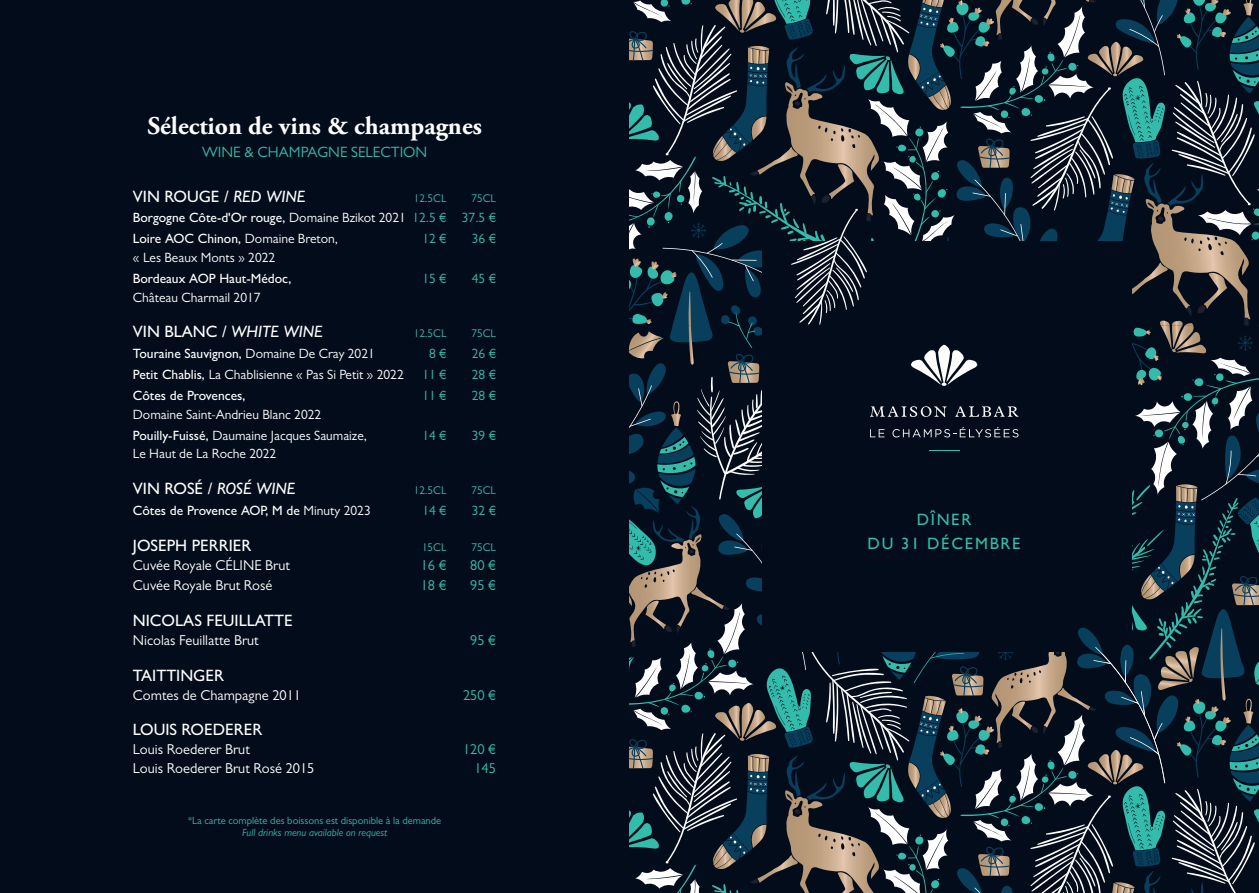
<style>
.page{position:relative;width:1259px;height:893px;background:#030c1a}
.page>*{position:absolute;margin:0;border:0;box-sizing:border-box;transform-origin:0 0}
.t1{font:700 25.5px "Adobe Garamond Pro";color:#fff}
.t2{font:500 16.5px "Gill Sans MT Pro";color:#fff}
.t3{font:500 16.5px/24px "Gill Sans MT Pro";letter-spacing:.1em;color:#33bdac;text-align:center}
.t4{font:15px "Gill Sans MT Pro";color:#33bdac}
.t5{font:14.4px "Gill Sans MT Pro";color:#fff}
.t6{font:14.4px "Gill Sans MT Pro";color:#33bdac}
.t7{font:500 13.5px "Gill Sans MT Pro";color:#fff}
.t8{font:13.5px "Gill Sans MT Pro";color:#fff}
.t9{font:13.5px "Gill Sans MT Pro";color:#33bdac}
.t10{font:11.25px "Gill Sans MT Pro";color:#33bdac}
.t11{font:10.5px/12.6px "Gill Sans MT Pro";color:#33bdac;text-align:center}
.s1{font-style:italic}
.s2{font-weight:400}
.s3{font-weight:400;color:#33bdac}
.s4{font-weight:500}
</style>
<div class="page">
<svg style="left:629px;top:0;width:630px;height:893px"></svg>
<div style="left:762px;top:242px;width:370px;height:410px;background:#030c1a"></div>
<svg style="left:1076px;top:627px;width:101px;height:156px"></svg>
<svg style="left:791px;top:209px;width:76px;height:116px"></svg>
<svg style="left:870px;top:429px;width:14px;height:8px"></svg>
<svg style="left:892px;top:427px;width:126px;height:10px"></svg>
<svg style="left:911px;top:345px;width:66px;height:41px"></svg>
<svg style="left:870px;top:406px;width:76px;height:11px"></svg>
<svg style="left:955px;top:406px;width:63px;height:11px"></svg>
<hr style="left:929px;top:450px;width:30px;height:1px;background:#30bdac">
<p class="t1" style="left:148px;top:112px;width:336px">Sélection de vins &amp; champagnes</p>
<p class="t4" style="left:202px;top:143px;width:227px">WINE &amp; CHAMPAGNE SELECTION</p>
<p class="t2" style="left:133px;top:186px;width:174px">VIN ROUGE / <span class="s1">RED WINE</span></p>
<p class="t10" style="left:414px;top:191px;width:34px">12.5CL</p>
<p class="t10" style="left:471px;top:191px;width:26px">75CL</p>
<p class="t7" style="left:133px;top:210px;width:365px">Borgogne Côte-d'Or rouge, <span class="s2">Domaine Bzikot 2021</span> <span class="s3">12.5 € 37.5 €</span></p>
<p class="t7" style="left:133px;top:231px;width:207px">Loire AOC Chinon, <span class="s2">Domaine Breton,</span></p>
<p class="t9" style="left:422px;top:231px;width:26px">12 €</p>
<p class="t9" style="left:472px;top:231px;width:26px">36 €</p>
<p class="t8" style="left:133px;top:249px;width:144px">« Les Beaux Monts » 2022</p>
<p class="t7" style="left:133px;top:270px;width:160px">Bordeaux AOP Haut-Médoc,</p>
<p class="t9" style="left:422px;top:270px;width:26px">15 €</p>
<p class="t9" style="left:472px;top:270px;width:26px">45 €</p>
<p class="t8" style="left:133px;top:289px;width:129px">Château Charmail 2017</p>
<p class="t2" style="left:133px;top:322px;width:191px">VIN BLANC / <span class="s1">WHITE WINE</span></p>
<p class="t10" style="left:414px;top:327px;width:34px">12.5CL</p>
<p class="t10" style="left:471px;top:327px;width:26px">75CL</p>
<p class="t7" style="left:133px;top:346px;width:243px">Touraine Sauvignon, <span class="s2">Domaine De Cray 2021</span></p>
<p class="t9" style="left:429px;top:346px;width:19px">8 €</p>
<p class="t9" style="left:472px;top:346px;width:26px">26 €</p>
<p class="t8" style="left:133px;top:367px;width:272px"><span class="s4">Petit Chablis,</span> La Chablisienne « Pas Si Petit » 2022</p>
<p class="t9" style="left:422px;top:367px;width:26px">11 €</p>
<p class="t9" style="left:472px;top:367px;width:26px">28 €</p>
<p class="t7" style="left:133px;top:387px;width:114px">Côtes de Provences,</p>
<p class="t9" style="left:422px;top:387px;width:26px">11 €</p>
<p class="t9" style="left:472px;top:387px;width:26px">28 €</p>
<p class="t8" style="left:133px;top:406px;width:190px">Domaine Saint-Andrieu Blanc 2022</p>
<p class="t8" style="left:133px;top:427px;width:236px"><span class="s4">Pouilly-Fuissé,</span> Daumaine Jacques Saumaize,</p>
<p class="t9" style="left:422px;top:427px;width:26px">14 €</p>
<p class="t9" style="left:472px;top:427px;width:26px">39 €</p>
<p class="t8" style="left:133px;top:446px;width:145px">Le Haut de La Roche 2022</p>
<p class="t2" style="left:133px;top:479px;width:164px">VIN ROSÉ / <span class="s1">ROSÉ WINE</span></p>
<p class="t10" style="left:414px;top:484px;width:34px">12.5CL</p>
<p class="t10" style="left:471px;top:484px;width:26px">75CL</p>
<p class="t7" style="left:133px;top:502px;width:239px">Côtes de Provence AOP, M de <span class="s2">Minuty 2023</span></p>
<p class="t9" style="left:422px;top:502px;width:26px">14 €</p>
<p class="t9" style="left:472px;top:502px;width:26px">32 €</p>
<p class="t2" style="left:133px;top:535px;width:120px">JOSEPH PERRIER</p>
<p class="t10" style="left:422px;top:540px;width:26px">15CL</p>
<p class="t10" style="left:471px;top:540px;width:26px">75CL</p>
<p class="t5" style="left:133px;top:556px;width:158px">Cuvée Royale CÉLINE Brut</p>
<p class="t6" style="left:421px;top:556px;width:27px">16 €</p>
<p class="t6" style="left:470px;top:556px;width:27px">80 €</p>
<p class="t5" style="left:133px;top:577px;width:141px">Cuvée Royale Brut Rosé</p>
<p class="t6" style="left:421px;top:577px;width:27px">18 €</p>
<p class="t6" style="left:470px;top:577px;width:27px">95 €</p>
<p class="t2" style="left:133px;top:611px;width:161px">NICOLAS FEUILLATTE</p>
<p class="t5" style="left:133px;top:632px;width:127px">Nicolas Feuillatte Brut</p>
<p class="t6" style="left:470px;top:632px;width:27px">95 €</p>
<p class="t2" style="left:133px;top:665px;width:93px">TAITTINGER</p>
<p class="t5" style="left:133px;top:686px;width:170px">Comtes de Champagne 2011</p>
<p class="t6" style="left:463px;top:686px;width:34px">250 €</p>
<p class="t2" style="left:133px;top:720px;width:131px">LOUIS ROEDERER</p>
<p class="t5" style="left:133px;top:741px;width:118px">Louis Roederer Brut</p>
<p class="t6" style="left:463px;top:741px;width:34px">120 €</p>
<p class="t5" style="left:133px;top:759px;width:183px">Louis Roederer Brut Rosé 2015</p>
<p class="t6" style="left:474px;top:759px;width:23px">145</p>
<p class="t11" style="left:188px;top:814px;width:254px">*La carte complète des boissons est disponible à la demande<br><span class="s1">Full drinks menu available on request</span></p>
<p class="t3" style="left:867px;top:507px;width:155px">DÎNER<br>DU 31 DÉCEMBRE</p>
</div>
